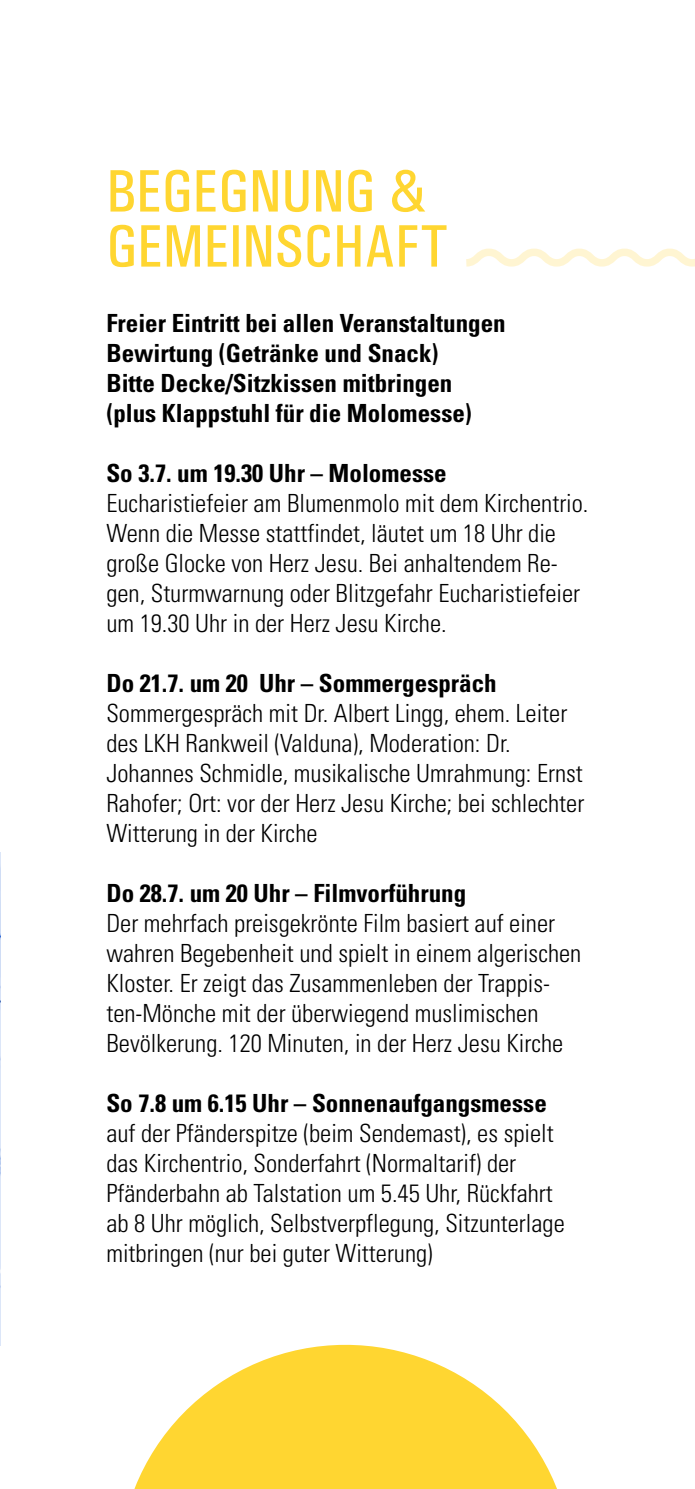
<style>
.page{position:relative;width:695px;height:1489px;background:#fff}
.page>*{position:absolute;margin:0;border:0;box-sizing:border-box;transform-origin:0 0}
.t1{font:500 condensed 60px/55px "Univers";color:#ffd631}
.t2{font:300 condensed 25px/30px "Univers";color:#000}
.t3{font:700 condensed 25px/30px "Univers";color:#000}
</style>
<div class="page">
<svg style="left:466px;top:248px;width:228px;height:19px"></svg>
<svg style="left:135px;top:1344px;width:422px;height:144px;fill:#ffd631"></svg>
<img style="left:0;top:852px;width:1px;height:493px">
<h1 class="t1" style="left:106px;top:164px;width:343px">BEGEGNUNG &amp;<br>GEMEINSCHAFT</h1>
<p class="t3" style="left:106px;top:308px;width:401px">Freier Eintritt bei allen Veranstaltungen Bewirtung (Getränke und Snack)<br>Bitte Decke/Sitzkissen mitbringen (plus Klappstuhl für die Molomesse)</p>
<p class="t3" style="left:106px;top:458px;width:342px">So 3.7. um 19.30 Uhr – Molomesse</p>
<p class="t2" style="left:106px;top:488px;width:483px">Eucharistiefeier am Blumenmolo mit dem Kirchentrio.<br>Wenn die Messe stattfindet, läutet um 18 Uhr die große Glocke von Herz Jesu. Bei anhaltendem Re&shy;gen, Sturmwarnung oder Blitzgefahr Eucharistiefeier um 19.30 Uhr in der Herz Jesu Kirche.</p>
<p class="t3" style="left:106px;top:668px;width:392px">Do 21.7. um 20 Uhr – Sommergespräch</p>
<p class="t2" style="left:106px;top:698px;width:479px">Sommergespräch mit Dr. Albert Lingg, ehem. Leiter des LKH Rankweil (Valduna), Moderation: Dr.<br>Johannes Schmidle, musikalische Umrahmung: Ernst Rahofer; Ort: vor der Herz Jesu Kirche; bei schlechter Witterung in der Kirche</p>
<p class="t3" style="left:106px;top:878px;width:361px">Do 28.7. um 20 Uhr – Filmvorführung</p>
<p class="t2" style="left:106px;top:908px;width:476px">Der mehrfach preisgekrönte Film basiert auf einer wahren Begebenheit und spielt in einem algerischen Kloster. Er zeigt das Zusammenleben der Trappis&shy;ten-Mönche mit der überwiegend muslimischen Bevölkerung. 120 Minuten, in der Herz Jesu Kirche</p>
<p class="t3" style="left:106px;top:1088px;width:442px">So 7.8 um 6.15 Uhr – Sonnenaufgangsmesse</p>
<p class="t2" style="left:106px;top:1118px;width:460px">auf der Pfänderspitze (beim Sendemast), es spielt das Kirchentrio, Sonderfahrt (Normaltarif) der Pfänderbahn ab Talstation um 5.45 Uhr, Rückfahrt ab 8 Uhr möglich, Selbstverpflegung, Sitzunterlage mitbringen (nur bei guter Witterung)</p>
</div>
